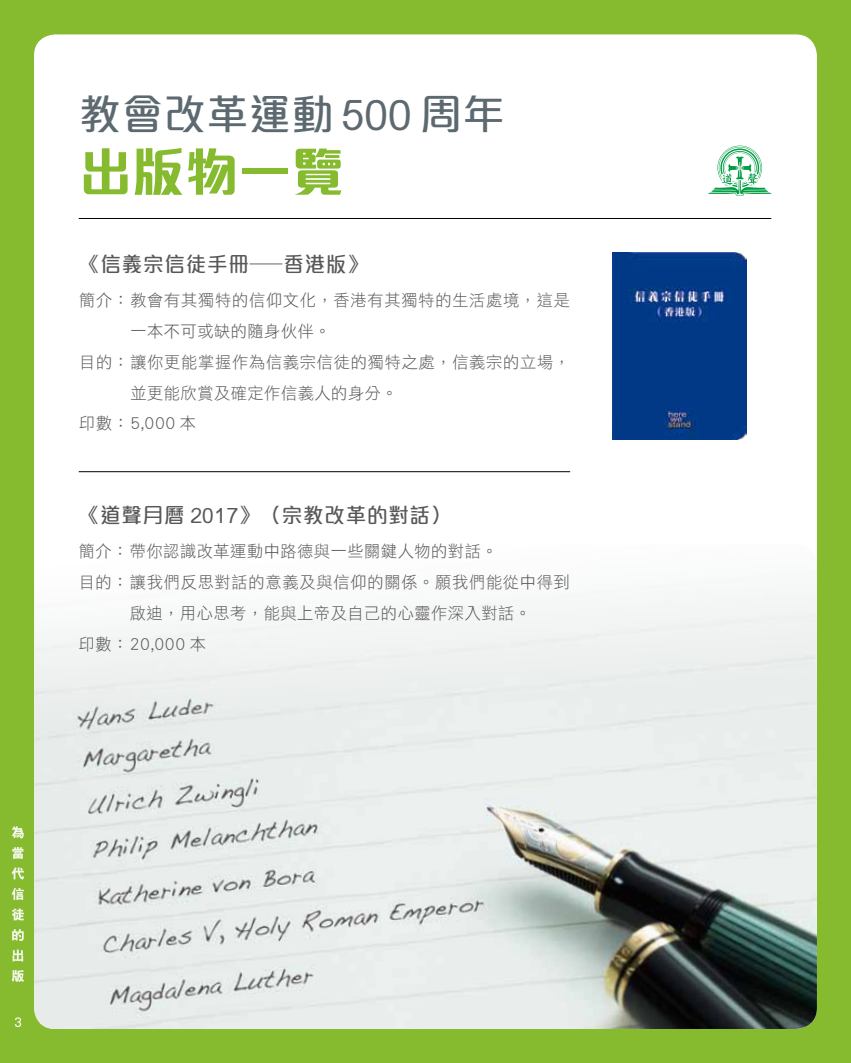
<style>
.page{position:relative;width:851px;height:1063px;background:#fff}
.page>*{position:absolute;margin:0;border:0;box-sizing:border-box;transform-origin:0 0}
.t1{font:800 52.5px "M Elle HK";letter-spacing:.01em;color:#86bb2f}
.t2{font:500 42px "M Elle HK";letter-spacing:.01em;color:#5d6970}
.t3{font:500 21px "M Elle HK";letter-spacing:.035em;color:#595757}
.t4{font:16.5px "DF Li Hei HK W3";letter-spacing:.035em;color:#595757}
</style>
<div class="page">
<div style="left:0;top:0;width:849px;height:1063px;background:#86bb2f"></div>
<hr style="left:849px;top:0;width:1px;height:1063px;background:#86bb2f">
<div style="left:34px;top:34px;width:782px;height:995px;background:#fff;border-radius:21px"></div>
<img style="left:34px;top:593px;width:782px;height:436px">
<svg style="left:12px;top:826px;width:12px;height:201px"></svg>
<hr style="left:79px;top:218px;width:692px;height:1px;background:#000">
<hr style="left:79px;top:471px;width:491px;height:1px;background:#000">
<img style="left:612px;top:253px;width:134px;height:186px">
<svg style="left:708px;top:146px;width:63px;height:50px"></svg>
<h2 class="t2" style="left:79px;top:93px;width:426px">教會改革運動 500 周年</h2>
<h1 class="t1" style="left:79px;top:146px;width:266px">出版物一覽</h1>
<p class="t3" style="left:79px;top:253px;width:290px">《信義宗信徒手冊—香港版》</p>
<p class="t4" style="left:79px;top:292px;width:492px">簡介： 教會有其獨特的信仰文化，香港有其獨特的生活處境，這是</p>
<p class="t4" style="left:130px;top:322px;width:202px">一本不可或缺的隨身伙伴。</p>
<p class="t4" style="left:79px;top:353px;width:492px">目的： 讓你更能掌握作為信義宗信徒的獨特之處，信義宗的立場，</p>
<p class="t4" style="left:130px;top:384px;width:269px">並更能欣賞及確定作信義人的身分。</p>
<p class="t4" style="left:79px;top:415px;width:118px">印數： 5,000 本</p>
<p class="t3" style="left:79px;top:504px;width:374px">《道聲月曆 2017》（宗教改革的對話）</p>
<p class="t4" style="left:79px;top:543px;width:420px">簡介： 帶你認識改革運動中路德與一些關鍵人物的對話。</p>
<p class="t4" style="left:79px;top:573px;width:493px">目的： 讓我們反思對話的意義及與信仰的關係。願我們能從中得到</p>
<p class="t4" style="left:130px;top:604px;width:403px">啟迪，用心思考，能與上帝及自己的心靈作深入對話。</p>
<p class="t4" style="left:79px;top:635px;width:129px">印數： 20,000 本</p>
</div>
